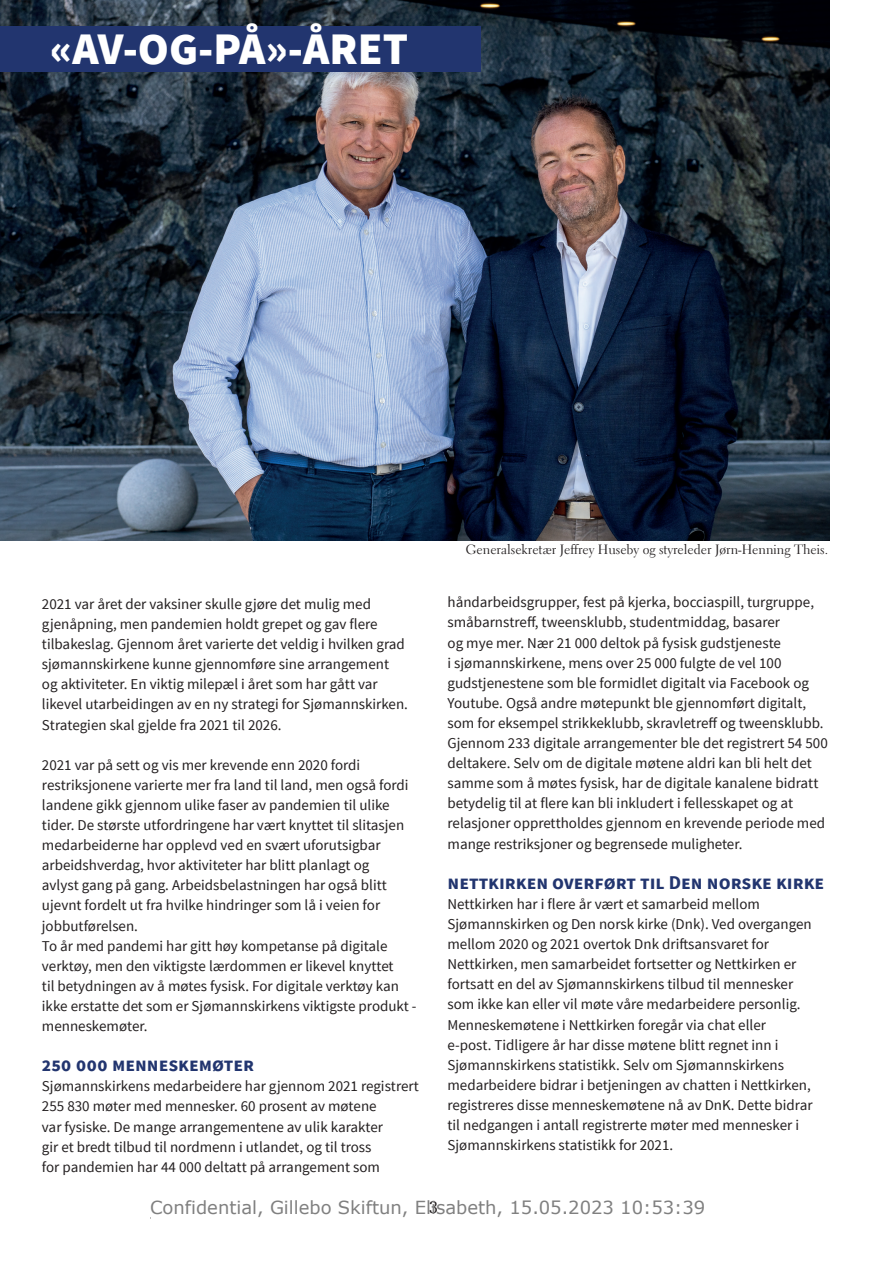
<style>
.page{position:relative;width:893px;height:1263px;background:#fff}
.page>*{position:absolute;margin:0;border:0;box-sizing:border-box;transform-origin:0 0}
.t1{font:900 45px "Source Sans Pro";color:#fff}
.t2{font:700 19.5px "Source Sans Pro";color:#22356f}
.t3{font:18px "Verdana";color:#808080}
.t4{font:18px "Source Serif Pro";color:#231f20}
.t5{font:15px/20.1px "Source Sans Pro";color:#231f20}
.t6{font:13.5px "Electra LT Std";color:#231f20}
</style>
<div class="page">
<img style="left:0;top:0;width:829px;height:540px">
<div style="left:0;top:26px;width:480px;height:45px;background:#22356f"></div>
<h1 class="t1" style="left:50px;top:19px;width:360px">«AV-OG-PÅ»-ÅRET</h1>
<p class="t5" style="left:42px;top:594px;width:368px">2021 var året der vaksiner skulle gjøre det mulig med gjenåpning, men pandemien holdt grepet og gav flere tilbakeslag. Gjennom året varierte det veldig i hvilken grad sjømannskirkene kunne gjennomføre sine arrangement og aktiviteter. En viktig milepæl i året som har gått var likevel utarbeidingen av en ny strategi for Sjømannskirken.<br>Strategien skal gjelde fra 2021 til 2026.</p>
<p class="t5" style="left:42px;top:755px;width:376px">2021 var på sett og vis mer krevende enn 2020 fordi restriksjonene varierte mer fra land til land, men også fordi landene gikk gjennom ulike faser av pandemien til ulike tider. De største utfordringene har vært knyttet til slitasjen medarbeiderne har opplevd ved en svært uforutsigbar arbeidshverdag, hvor aktiviteter har blitt planlagt og<br>avlyst gang på gang. Arbeidsbelastningen har også blitt ujevnt fordelt ut fra hvilke hindringer som lå i veien for jobbutførelsen.<br>To år med pandemi har gitt høy kompetanse på digitale verktøy, men den viktigste lærdommen er likevel knyttet<br>til betydningen av å møtes fysisk. For digitale verktøy kan ikke erstatte det som er Sjømannskirkens viktigste produkt - menneskemøter.</p>
<h2 class="t2" style="left:42px;top:1052px;width:214px">250 000 menneskemøter</h2>
<p class="t5" style="left:42px;top:1076px;width:378px">Sjømannskirkens medarbeidere har gjennom 2021 registrert 255 830 møter med mennesker. 60 prosent av møtene<br>var fysiske. De mange arrangementene av ulik karakter<br>gir et bredt tilbud til nordmenn i utlandet, og til tross<br>for pandemien har 44 000 deltatt på arrangement som</p>
<p class="t6" style="left:466px;top:541px;width:364px">Generalsekretær Jeffrey Huseby og styreleder Jørn-Henning Theis.</p>
<p class="t5" style="left:448px;top:593px;width:382px">håndarbeidsgrupper, fest på kjerka, bocciaspill, turgruppe, småbarnstreff, tweensklubb, studentmiddag, basarer<br>og mye mer. Nær 21 000 deltok på fysisk gudstjeneste<br>i sjømannskirkene, mens over 25 000 fulgte de vel 100 gudstjenestene som ble formidlet digitalt via Facebook og Youtube. Også andre møtepunkt ble gjennomført digitalt, som for eksempel strikkeklubb, skravletreff og tweensklubb.<br>Gjennom 233 digitale arrangementer ble det registrert 54 500 deltakere. Selv om de digitale møtene aldri kan bli helt det samme som å møtes fysisk, har de digitale kanalene bidratt betydelig til at flere kan bli inkludert i fellesskapet og at relasjoner opprettholdes gjennom en krevende periode med mange restriksjoner og begrensede muligheter.</p>
<h2 class="t2" style="left:448px;top:870px;width:378px">nettkirken overført til Den norske kirke</h2>
<p class="t5" style="left:448px;top:894px;width:366px">Nettkirken har i flere år vært et samarbeid mellom Sjømannskirken og Den norsk kirke (Dnk). Ved overgangen mellom 2020 og 2021 overtok Dnk driftsansvaret for Nettkirken, men samarbeidet fortsetter og Nettkirken er fortsatt en del av Sjømannskirkens tilbud til mennesker som ikke kan eller vil møte våre medarbeidere personlig.<br>Menneskemøtene i Nettkirken foregår via chat eller e-post. Tidligere år har disse møtene blitt regnet inn i Sjømannskirkens statistikk. Selv om Sjømannskirkens medarbeidere bidrar i betjeningen av chatten i Nettkirken, registreres disse menneskemøtene nå av DnK. Dette bidrar til nedgangen i antall registrerte møter med mennesker i Sjømannskirkens statistikk for 2021.</p>
<p class="t3" style="left:150px;top:1196px;width:557px">Confidential, Gillebo Skiftun, Elisabeth, 15.05.2023 10:53:39</p>
<p class="t4" style="left:429px;top:1197px;width:10px">3</p>
</div>
